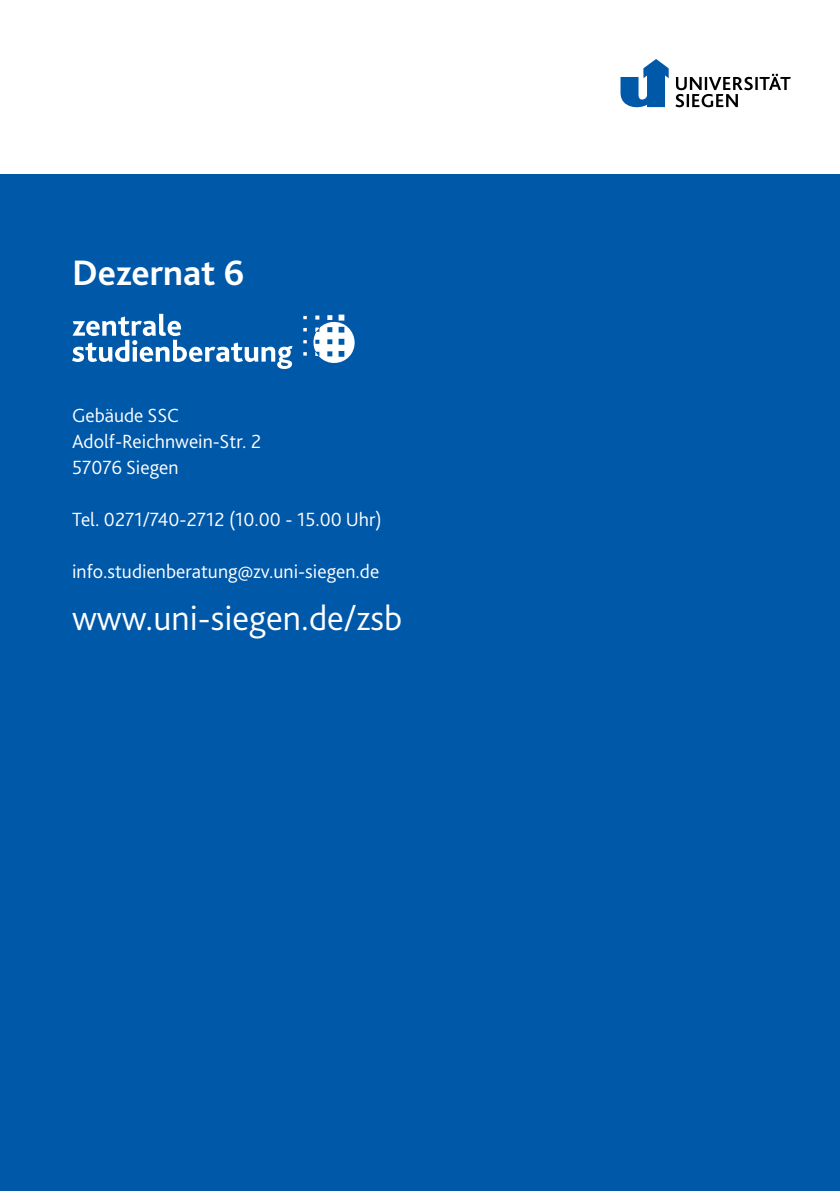
<style>
.page{position:relative;width:840px;height:1191px;background:#fff}
.page>*{position:absolute;margin:0;border:0;box-sizing:border-box;transform-origin:0 0}
.t1{font:700 37px "Bliss 2";color:#fff}
.t2{font:300 36px "Bliss 2";color:#fff}
.t3{font:300 20px/26px "Bliss 2";color:#fff}
</style>
<div class="page">
<svg style="left:675px;top:74px;width:115px;height:33px"></svg>
<svg style="left:620px;top:59px;width:48px;height:49px"></svg>
<div style="left:0;top:174px;width:839px;height:1017px;background:#0058a9"></div>
<svg style="left:72px;top:314px;width:220px;height:55px"></svg>
<svg style="left:303px;top:314px;width:52px;height:49px"></svg>
<h1 class="t1" style="left:72px;top:250px;width:174px">Dezernat 6</h1>
<p class="t3" style="left:72px;top:402px;width:190px">Gebäude SSC<br>Adolf-Reichnwein-Str. 2<br>57076 Siegen</p>
<p class="t3" style="left:72px;top:506px;width:311px">Tel. 0271/740-2712 (10.00 - 15.00 Uhr)</p>
<p class="t3" style="left:72px;top:558px;width:308px">info.studienberatung@zv.uni-siegen.de</p>
<h2 class="t2" style="left:72px;top:596px;width:331px">www.uni-siegen.de/zsb</h2>
</div>
